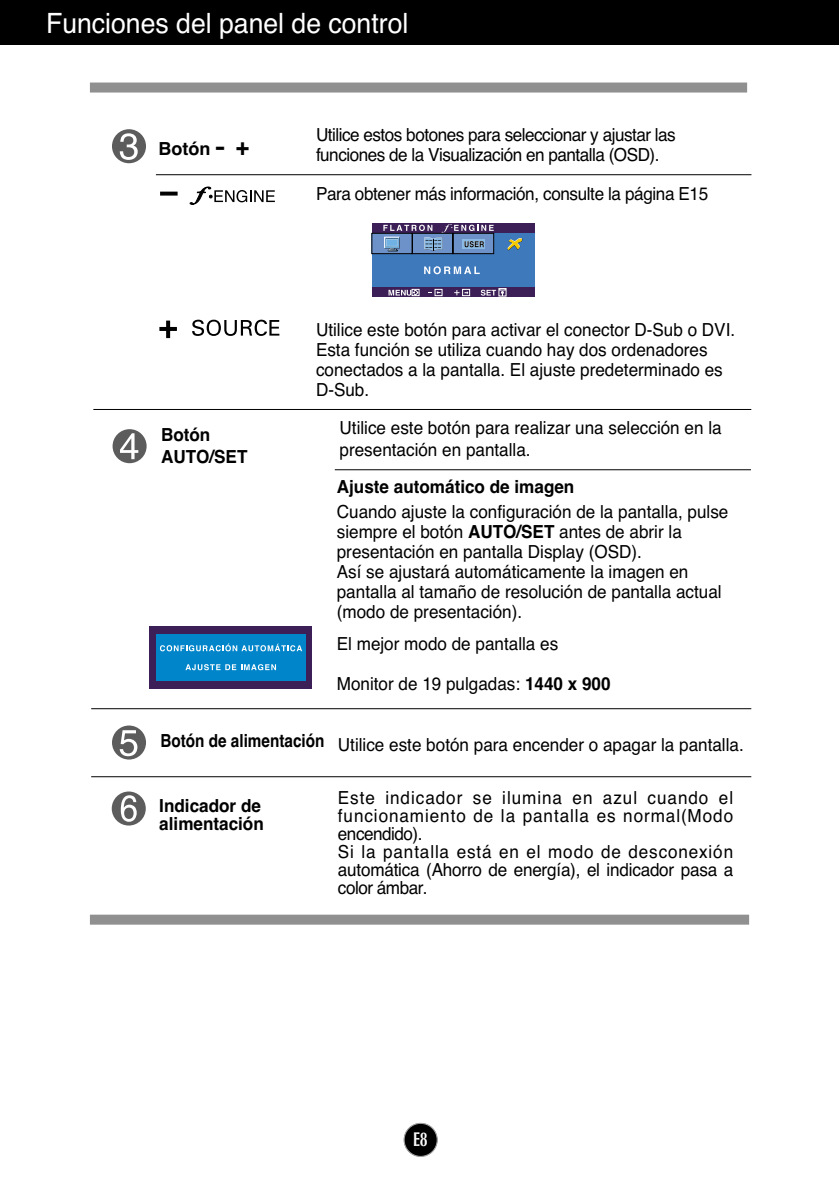
<style>
.page{position:relative;width:839px;height:1189px;background:#fff}
.page>*{position:absolute;margin:0;border:0;box-sizing:border-box;transform-origin:0 0}
.t1{font:28px "Helvetica";color:#fff;scale:.95 1}
.t2{font:700 20px "Optima";color:#fff;scale:.7 1}
.t3{font:18px/20px "Helvetica";color:#000;scale:.95 1}
.t4{font:18px/18px "Helvetica";letter-spacing:.05em;color:#000;scale:.95 1}
.t5{font:18px/20px "Helvetica";letter-spacing:-.03em;color:#000;scale:.95 1}
.t6{font:700 18px/18px "Helvetica";color:#000;scale:.95 1}
.t7{font:18px "Helvetica";letter-spacing:-.02em;color:#000;scale:.95 1}
.t8{font:700 18px "Helvetica";color:#000}
.s1{font-size:24px}
.s2{font-weight:700}
</style>
<div class="page">
<div style="left:404px;top:1123px;width:33px;height:33px;background:#000;border-radius:50%"></div>
<div style="left:403px;top:1123px;width:34px;height:34px;border:2px solid #a5a5a5;border-radius:50%"></div>
<div style="left:0;top:0;width:839px;height:45px;background:#000"></div>
<div style="left:113px;top:429px;width:34px;height:34px;background:#5c5c5c;border-radius:50%"></div>
<svg style="left:120px;top:433px;width:18px;height:26px"></svg>
<hr style="left:93px;top:409px;width:658px;height:1px;background:#000">
<hr style="left:91px;top:776px;width:660px;height:1px;background:#000">
<hr style="left:91px;top:708px;width:660px;height:1px;background:#000">
<div style="left:112px;top:725px;width:34px;height:34px;background:#5c5c5c;border-radius:50%"></div>
<svg style="left:120px;top:730px;width:17px;height:26px"></svg>
<div style="left:112px;top:791px;width:34px;height:34px;background:#5c5c5c;border-radius:50%"></div>
<svg style="left:121px;top:795px;width:16px;height:27px"></svg>
<hr style="left:335px;top:469px;width:416px;height:1px;background:#000">
<div style="left:150px;top:626px;width:162px;height:62px;background:#3b1f56"></div>
<div style="left:156px;top:634px;width:150px;height:47px;background:#0085ca"></div>
<svg style="left:160px;top:643px;width:142px;height:8px"></svg>
<svg style="left:185px;top:664px;width:91px;height:6px"></svg>
<div style="left:112px;top:129px;width:34px;height:34px;background:#5c5c5c;border-radius:50%"></div>
<svg style="left:120px;top:133px;width:18px;height:27px"></svg>
<hr style="left:156px;top:174px;width:595px;height:1px;background:#000">
<svg style="left:189px;top:186px;width:86px;height:19px"></svg>
<svg style="left:160px;top:192px;width:18px;height:4px"></svg>
<div style="left:159px;top:327px;width:18px;height:4px;background:#000;border:1px solid #000"></div>
<svg style="left:166px;top:320px;width:4px;height:18px"></svg>
<svg style="left:192px;top:319px;width:87px;height:17px"></svg>
<div style="left:372px;top:232px;width:162px;height:55px;background:#3e79bc"></div>
<div style="left:372px;top:287px;width:162px;height:10px;background:#3b1f56"></div>
<svg style="left:424px;top:266px;width:56px;height:8px"></svg>
<div style="left:372px;top:223px;width:162px;height:10px;background:#3b1f56"></div>
<svg style="left:507px;top:238px;width:15px;height:12px"></svg>
<svg style="left:371px;top:224px;width:123px;height:30px"></svg>
<div style="left:498px;top:288px;width:8px;height:8px;border:1px solid #fff"></div>
<svg style="left:481px;top:288px;width:24px;height:8px"></svg>
<svg style="left:388px;top:289px;width:82px;height:7px"></svg>
<div style="left:90px;top:83px;width:657px;height:10px;background:#909090"></div>
<div style="left:90px;top:914px;width:659px;height:10px;background:#909090"></div>
<h1 class="t1" style="left:46px;top:13px;width:383px">Funciones del panel de control</h1>
<p class="t8" style="left:158px;top:142px;width:92px">Botón <span class="s1">- +</span></p>
<p class="t6" style="left:161px;top:426px;width:92px;line-height:21.6px">Botón<br>AUTO/SET</p>
<p class="t5" style="left:316px;top:126px;width:380px">Utilice estos botones para seleccionar y ajustar las funciones de la Visualización en pantalla (OSD).</p>
<p class="t7" style="left:316px;top:187px;width:414px">Para obtener más información, consulte la página E15</p>
<p class="t3" style="left:316px;top:322px;width:443px">Utilice este botón para activar el conector D-Sub o DVI.<br>Esta función se utiliza cuando hay dos ordenadores conectados a la pantalla. El ajuste predeterminado es D-Sub.</p>
<p class="t3" style="left:339px;top:419px;width:403px;line-height:21.6px">Utilice este botón para realizar una selección en la presentación en pantalla.</p>
<p class="t6" style="left:337px;top:479px;width:252px">Ajuste automático de imagen</p>
<p class="t3" style="left:337px;top:503px;width:414px">Cuando ajuste la configuración de la pantalla, pulse siempre el botón <span class="s2">AUTO/SET</span> antes de abrir la presentación en pantalla Display (OSD).<br>Así se ajustará automáticamente la imagen en pantalla al tamaño de resolución de pantalla actual (modo de presentación).</p>
<p class="t3" style="left:337px;top:635px;width:235px">El mejor modo de pantalla es</p>
<p class="t3" style="left:337px;top:675px;width:290px">Monitor de 19 pulgadas: <span class="s2">1440 x 900</span></p>
<p class="t3" style="left:160px;top:736px;width:615px"><sup>Botón</sup> <sup>de</sup> <sup>alimentación</sup> Utilice este botón para encender o apagar la pantalla.</p>
<p class="t6" style="left:159px;top:798px;width:112px">Indicador de alimentación</p>
<p class="t4" style="left:338px;top:790px;width:417px">Este indicador se ilumina en azul cuando el funcionamiento de la pantalla es normal(Modo encendido).<br>Si la pantalla está en el modo de desconexión automática (Ahorro de energía), el indicador pasa a color ámbar.</p>
<p class="t2" style="left:413px;top:1131px;width:22px">E8</p>
</div>
